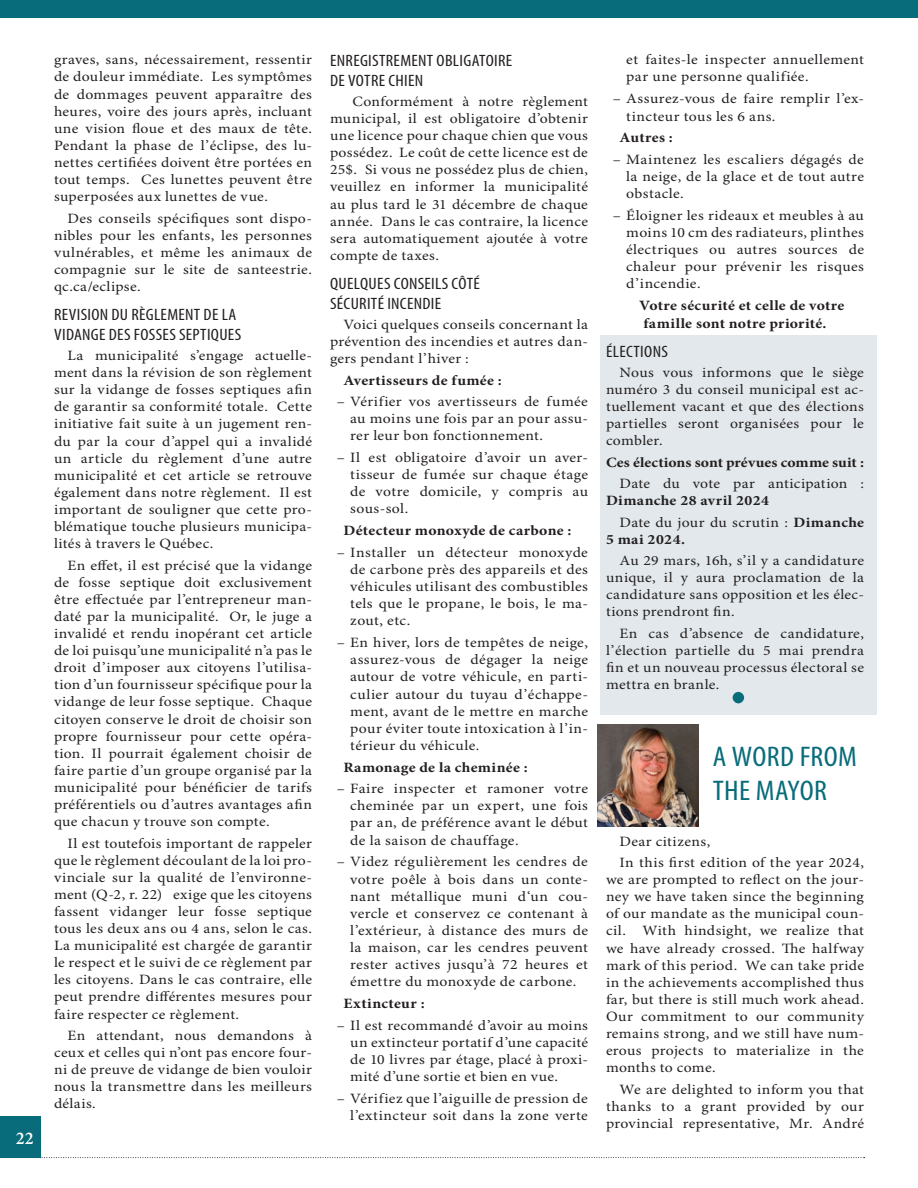
<style>
.page{position:relative;width:918px;height:1188px;background:#fff}
.page>*{position:absolute;margin:0;border:0;box-sizing:border-box;transform-origin:0 0}
.t1{font:90px "Stone Serif";color:#096c7a}
.t2{font:condensed 28.5px/34.2px "Myriad Pro";letter-spacing:.01em;color:#096c7a;scale:1.1 1}
.t3{font:600 18px "Minion Pro";color:#fff}
.t4{font:condensed 16.5px/19.8px "Myriad Pro";letter-spacing:.015em;color:#231f20;scale:1.1 1}
.t5{font:14.25px/17.1px "Minion Pro";letter-spacing:.02em;color:#231f20;text-align:justify;scale:1.1 1}
.t6{font:700 14.25px/17.1px "Minion Pro";letter-spacing:.02em;color:#231f20;scale:1.1 1}
.s1{font-weight:400}
</style>
<div class="page">
<svg style="left:41px;top:1157px;width:824px;height:1px"></svg>
<div style="left:0;top:1117px;width:41px;height:41px;background:#096c7a"></div>
<div style="left:0;top:0;width:918px;height:18px;background:#096c7a"></div>
<div style="left:600px;top:335px;width:277px;height:379px;background:#e2e8eb"></div>
<img style="left:597px;top:724px;width:102px;height:102px">
<p class="t3" style="left:16px;top:1127px;width:19px">22</p>
<p class="t5" style="left:54px;top:52px;width:236px">graves, sans, nécessairement, ressentir de douleur immédiate. Les symptômes de dommages peuvent apparaître des heures, voire des jours après, incluant une vision floue et des maux de tête.<br>Pendant la phase de l’éclipse, des lu&shy;nettes certifiées doivent être portées en tout temps. Ces lunettes peuvent être superposées aux lunettes de vue.</p>
<p class="t5" style="left:54px;top:210px;width:236px;text-indent:13px">Des conseils spécifiques sont dispo&shy;nibles pour les enfants, les personnes vulnérables, et même les animaux de compagnie sur le site de santeestrie. qc.ca/eclipse.</p>
<p class="t4" style="left:54px;top:305px;width:172px">REVISION DU RÈGLEMENT DE LA<br>VIDANGE DES FOSSES SEPTIQUES</p>
<p class="t5" style="left:54px;top:348px;width:236px;text-indent:14px">La municipalité s’engage actuelle&shy;ment dans la révision de son règlement sur la vidange de fosses septiques afin de garantir sa conformité totale. Cette initiative fait suite à un jugement ren&shy;du par la cour d’appel qui a invalidé un article du règlement d’une autre municipalité et cet article se retrouve également dans notre règlement. Il est important de souligner que cette pro&shy;blématique touche plusieurs municipa&shy;lités à travers le Québec.</p>
<p class="t5" style="left:54px;top:557px;width:236px;text-indent:13px">En effet, il est précisé que la vidange de fosse septique doit exclusivement être effectuée par l’entrepreneur man&shy;daté par la municipalité. Or, le juge a invalidé et rendu inopérant cet article de loi puisqu’une municipalité n’a pas le droit d’imposer aux citoyens l’utilisa&shy;tion d’un fournisseur spécifique pour la vidange de leur fosse septique. Chaque citoyen conserve le droit de choisir son propre fournisseur pour cette opéra&shy;tion. Il pourrait également choisir de faire partie d’un groupe organisé par la municipalité pour bénéficier de tarifs préférentiels ou d’autres avantages afin que chacun y trouve son compte.</p>
<p class="t5" style="left:54px;top:835px;width:236px;text-indent:13px">Il est toutefois important de rappeler que le règlement découlant de la loi pro&shy;vinciale sur la qualité de l’environne&shy;ment (Q-2, r. 22) exige que les citoyens fassent vidanger leur fosse septique tous les deux ans ou 4 ans, selon le cas.<br>La municipalité est chargée de garantir le respect et le suivi de ce règlement par les citoyens. Dans le cas contraire, elle peut prendre différentes mesures pour faire respecter ce règlement.</p>
<p class="t5" style="left:54px;top:1027px;width:236px;text-indent:13px">En attendant, nous demandons à ceux et celles qui n’ont pas encore four&shy;ni de preuve de vidange de bien vouloir nous la transmettre dans les meilleurs délais.</p>
<p class="t4" style="left:330px;top:51px;width:167px">ENREGISTREMENT OBLIGATOIRE<br>DE VOTRE CHIEN</p>
<p class="t5" style="left:330px;top:93px;width:236px;text-indent:22px">Conformément à notre règlement municipal, il est obligatoire d’obtenir une licence pour chaque chien que vous possédez. Le coût de cette licence est de 25$. Si vous ne possédez plus de chien, veuillez en informer la municipalité au plus tard le 31 décembre de chaque année. Dans le cas contraire, la licence sera automatiquement ajoutée à votre compte de taxes.</p>
<p class="t4" style="left:330px;top:274px;width:138px">QUELQUES CONSEILS CÔTÉ<br>SÉCURITÉ INCENDIE</p>
<p class="t5" style="left:330px;top:316px;width:236px;text-indent:14px">Voici quelques conseils concernant la prévention des incendies et autres dan&shy;gers pendant l’hiver :</p>
<p class="t6" style="left:343px;top:372px;width:146px">Avertisseurs de fumée :</p>
<p class="t5" style="left:350px;top:394px;width:218px;text-indent:-13px">– Vérifier vos avertisseurs de fumée au moins une fois par an pour assu&shy;rer leur bon fonctionnement.</p>
<p class="t5" style="left:350px;top:450px;width:218px;text-indent:-13px">– Il est obligatoire d’avoir un aver&shy;tisseur de fumée sur chaque étage de votre domicile, y compris au sous-sol.</p>
<p class="t6" style="left:343px;top:523px;width:209px">Détecteur monoxyde de carbone :</p>
<p class="t5" style="left:350px;top:544px;width:218px;text-indent:-13px">– Installer un détecteur monoxyde de carbone près des appareils et des véhicules utilisant des combustibles tels que le propane, le bois, le ma&shy;zout, etc.</p>
<p class="t5" style="left:350px;top:635px;width:218px;text-indent:-13px">– En hiver, lors de tempêtes de neige, assurez-vous de dégager la neige autour de votre véhicule, en parti&shy;culier autour du tuyau d’échappe&shy;ment, avant de le mettre en marche pour éviter toute intoxication à l’in&shy;térieur du véhicule.</p>
<p class="t6" style="left:343px;top:759px;width:169px">Ramonage de la cheminée :</p>
<p class="t5" style="left:350px;top:781px;width:218px;text-indent:-13px">– Faire inspecter et ramoner votre cheminée par un expert, une fois par an, de préférence avant le début de la saison de chauffage.</p>
<p class="t5" style="left:350px;top:854px;width:218px;text-indent:-13px">– Videz régulièrement les cendres de votre poêle à bois dans un conte&shy;nant métallique muni d‘un cou&shy;vercle et conservez ce contenant à l’extérieur, à distance des murs de la maison, car les cendres peuvent rester actives jusqu’à 72 heures et émettre du monoxyde de carbone.</p>
<p class="t6" style="left:343px;top:996px;width:75px">Extincteur :</p>
<p class="t5" style="left:350px;top:1017px;width:218px;text-indent:-13px">– Il est recommandé d’avoir au moins un extincteur portatif d’une capacité de 10 livres par étage, placé à proxi&shy;mité d’une sortie et bien en vue.</p>
<p class="t5" style="left:337px;top:1090px;width:230px;text-align:right">– Vérifiez que l’aiguille de pression de l’extincteur soit dans la zone verte</p>
<p class="t5" style="left:626px;top:52px;width:218px">et faites-le inspecter annuellement par une personne qualifiée.</p>
<p class="t5" style="left:626px;top:91px;width:218px;text-indent:-13px">– Assurez-vous de faire remplir l’ex&shy;tincteur tous les 6 ans.</p>
<p class="t6" style="left:619px;top:130px;width:50px">Autres :</p>
<p class="t5" style="left:626px;top:151px;width:218px;text-indent:-13px">– Maintenez les escaliers dégagés de la neige, de la glace et de tout autre obstacle.</p>
<p class="t5" style="left:626px;top:208px;width:218px;text-indent:-13px">– Éloigner les rideaux et meubles à au moins 10 cm des radiateurs, plinthes électriques ou autres sources de chaleur pour prévenir les risques d’incendie.</p>
<p class="t6" style="left:639px;top:298px;width:188px">Votre sécurité et celle de votre famille sont notre priorité.</p>
<p class="t4" style="left:606px;top:342px;width:58px">ÉLECTIONS</p>
<p class="t5" style="left:606px;top:364px;width:236px;text-indent:14px">Nous vous informons que le siège numéro 3 du conseil municipal est ac&shy;tuellement vacant et que des élections partielles seront organisées pour le combler.</p>
<p class="t6" style="left:606px;top:454px;width:236px">Ces élections sont prévues comme suit :</p>
<p class="t5" style="left:619px;top:476px;width:224px">Date du vote par anticipation :</p>
<p class="t6" style="left:619px;top:490px;width:224px;line-height:21.5px;text-indent:-13px">Dimanche 28 avril 2024<br><span class="s1">Date du jour du scrutin :</span> Dimanche</p>
<p class="t6" style="left:606px;top:531px;width:73px">5 mai 2024.</p>
<p class="t5" style="left:606px;top:553px;width:236px;text-indent:13px">Au 29 mars, 16h, s’il y a candidature unique, il y aura proclamation de la candidature sans opposition et les élec&shy;tions prendront fin.</p>
<p class="t5" style="left:606px;top:625px;width:236px;text-indent:13px">En cas d’absence de candidature, l’élection partielle du 5 mai prendra fin et un nouveau processus électoral se mettra en branle.</p>
<h1 class="t1" style="left:725px;top:618px;width:27px">.</h1>
<h2 class="t2" style="left:713px;top:740px;width:132px">A WORD FROM<br>THE MAYOR</h2>
<p class="t5" style="left:620px;top:831px;width:224px;line-height:21.5px">Dear citizens,<br>In this first edition of the year 2024,</p>
<p class="t5" style="left:606px;top:872px;width:236px">we are prompted to reflect on the jour&shy;ney we have taken since the beginning of our mandate as the municipal coun&shy;cil. With hindsight, we realize that we have already crossed. The halfway mark of this period. We can take pride in the achievements accomplished thus far, but there is still much work ahead.<br>Our commitment to our community remains strong, and we still have num&shy;erous projects to materialize in the months to come.</p>
<p class="t5" style="left:606px;top:1081px;width:236px;text-indent:13px">We are delighted to inform you that thanks to a grant provided by our provincial representative, Mr. André</p>
</div>
